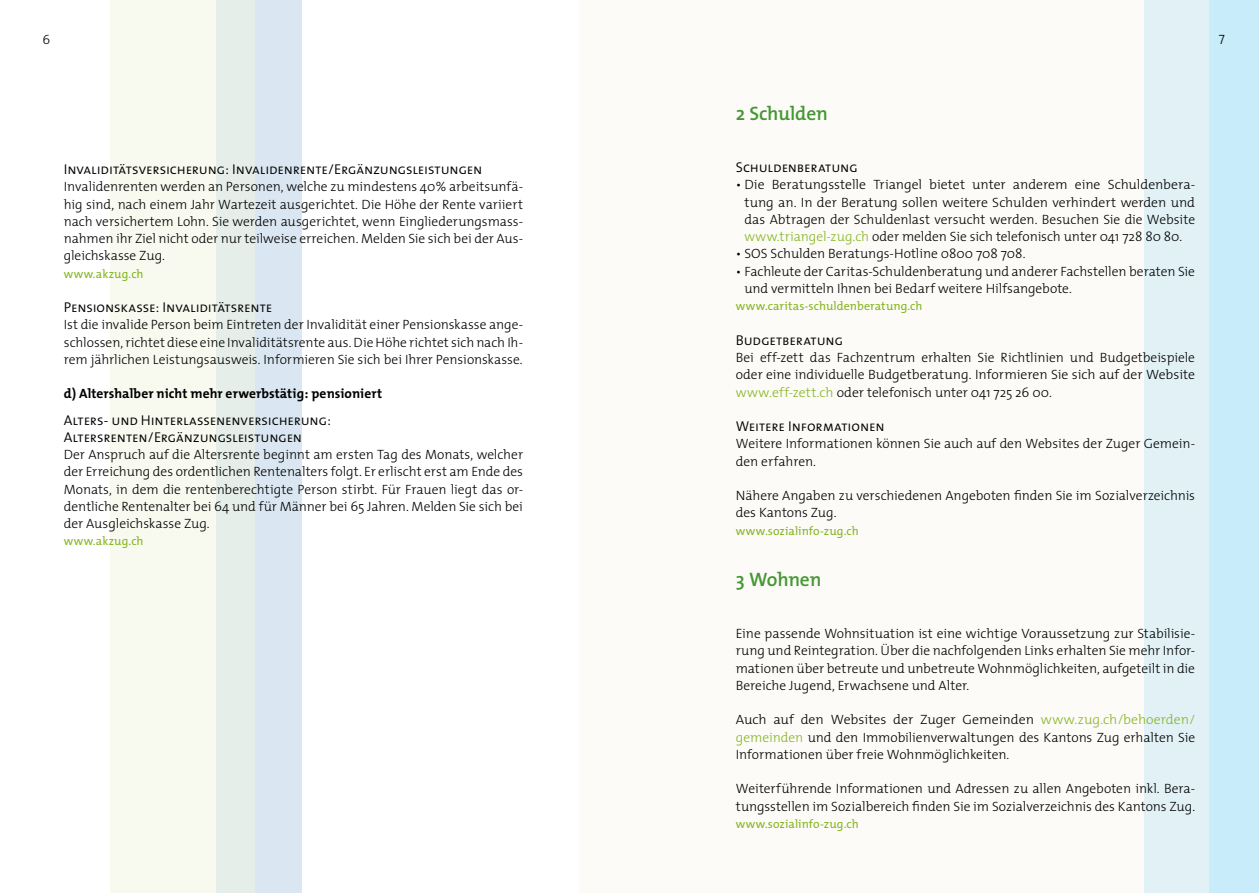
<style>
.page{position:relative;width:1259px;height:893px;background:#fff}
.page>*{position:absolute;margin:0;border:0;box-sizing:border-box;transform-origin:0 0}
.t1{font:600 19.5px "The Mix";letter-spacing:-.01em;color:#469733}
.t2{font:14.25px/17.2px "The Mix Semi Light Caps";letter-spacing:-.01em;color:#000}
.t3{font:300 13.5px/17.2px "The Mix";color:#000;text-align:justify}
.t4{font:700 13.5px "The Mix";letter-spacing:.005em;color:#000}
.t5{font:13.5px "The Mix Light Caps";color:#000}
.t6{font:12px "The Mix";letter-spacing:.01em;color:#86b622}
.s1{color:#86b622}
</style>
<div class="page">
<div style="left:217px;top:0;width:85px;height:893px;background:#dae7f2"></div>
<div style="left:111px;top:0;width:144px;height:893px;background:linear-gradient(to right,#fefef1,#e8f0e9)"></div>
<div style="left:1144px;top:0;width:115px;height:893px;background:#c9ecfa"></div>
<div style="left:579px;top:0;width:630px;height:893px;background:#faf8f2"></div>
<p class="t5" style="left:43px;top:28px;width:9px">6</p>
<p class="t5" style="left:1218px;top:28px;width:8px">7</p>
<p class="t2" style="left:64px;top:160px;width:420px">Invaliditätsversicherung: Invalidenrente/Ergänzungsleistungen</p>
<p class="t3" style="left:64px;top:178px;width:461px">Invalidenrenten werden an Personen, welche zu mindestens 40% arbeitsunfä&shy;hig sind, nach einem Jahr Wartezeit ausgerichtet. Die Höhe der Rente variiert nach versichertem Lohn. Sie werden ausgerichtet, wenn Eingliederungsmass&shy;nahmen ihr Ziel nicht oder nur teilweise erreichen. Melden Sie sich bei der Aus&shy;gleichskasse Zug.</p>
<p class="t6" style="left:64px;top:264px;width:81px">www.akzug.ch</p>
<p class="t2" style="left:64px;top:298px;width:210px">Pensionskasse: Invaliditätsrente</p>
<p class="t3" style="left:64px;top:316px;width:461px">Ist die invalide Person beim Eintreten der Invalidität einer Pensionskasse ange&shy;schlossen, richtet diese eine Invaliditätsrente aus. Die Höhe richtet sich nach Ih&shy;rem jährlichen Leistungsausweis. Informieren Sie sich bei Ihrer Pensionskasse.</p>
<p class="t4" style="left:64px;top:383px;width:320px">d) Altershalber nicht mehr erwerbstätig: pensioniert</p>
<p class="t2" style="left:64px;top:411px;width:269px">Alters- und Hinterlassenenversicherung:<br>Altersrenten/Ergänzungsleistungen</p>
<p class="t3" style="left:64px;top:446px;width:461px">Der Anspruch auf die Altersrente beginnt am ersten Tag des Monats, welcher der Erreichung des ordentlichen Rentenalters folgt. Er erlischt erst am Ende des Monats, in dem die rentenberechtigte Person stirbt. Für Frauen liegt das or&shy;dentliche Rentenalter bei 64 und für Männer bei 65 Jahren. Melden Sie sich bei der Ausgleichskasse Zug.</p>
<p class="t6" style="left:64px;top:531px;width:81px">www.akzug.ch</p>
<h1 class="t1" style="left:736px;top:98px;width:94px">2 Schulden</h1>
<p class="t2" style="left:736px;top:158px;width:123px">Schuldenberatung</p>
<p class="t3" style="left:744px;top:176px;width:452px;text-indent:-9px">• Die Beratungsstelle Triangel bietet unter anderem eine Schuldenbera&shy;tung an. In der Beratung sollen weitere Schulden verhindert werden und das Abtragen der Schuldenlast versucht werden. Besuchen Sie die Website <span class="s1">www.triangel-zug.ch</span> oder melden Sie sich telefonisch unter 041 728 80 80.</p>
<p class="t3" style="left:736px;top:245px;width:291px">• SOS Schulden Beratungs-Hotline 0800 708 708.</p>
<p class="t3" style="left:744px;top:262px;width:452px;text-indent:-9px">• Fachleute der Caritas-Schuldenberatung und anderer Fachstellen beraten Sie und vermitteln Ihnen bei Bedarf weitere Hilfsangebote.</p>
<p class="t6" style="left:736px;top:296px;width:188px">www.caritas-schuldenberatung.ch</p>
<p class="t2" style="left:736px;top:331px;width:109px">Budgetberatung</p>
<p class="t3" style="left:736px;top:348px;width:461px">Bei eff-zett das Fachzentrum erhalten Sie Richtlinien und Budgetbeispiele oder eine individuelle Budgetberatung. Informieren Sie sich auf der Website <span class="s1">www.eff-zett.ch</span> oder telefonisch unter 041 725 26 00.</p>
<p class="t2" style="left:736px;top:417px;width:150px">Weitere Informationen</p>
<p class="t3" style="left:736px;top:435px;width:461px">Weitere Informationen können Sie auch auf den Websites der Zuger Gemein&shy;den erfahren.</p>
<p class="t3" style="left:736px;top:486px;width:461px">Nähere Angaben zu verschiedenen Angeboten finden Sie im Sozialverzeichnis des Kantons Zug.</p>
<p class="t6" style="left:736px;top:520px;width:124px">www.sozialinfo-zug.ch</p>
<h1 class="t1" style="left:736px;top:563px;width:87px">3 Wohnen</h1>
<p class="t3" style="left:736px;top:624px;width:461px">Eine passende Wohnsituation ist eine wichtige Voraussetzung zur Stabilisie&shy;rung und Reintegration. Über die nachfolgenden Links erhalten Sie mehr Infor&shy;mationen über betreute und unbetreute Wohnmöglichkeiten, aufgeteilt in die Bereiche Jugend, Erwachsene und Alter.</p>
<p class="t3" style="left:736px;top:711px;width:461px">Auch auf den Websites der Zuger Gemeinden <span class="s1">www.zug.ch/behoerden/ gemeinden</span> und den Immobilienverwaltungen des Kantons Zug erhalten Sie Informationen über freie Wohnmöglichkeiten.</p>
<p class="t3" style="left:736px;top:780px;width:461px">Weiterführende Informationen und Adressen zu allen Angeboten inkl. Bera&shy;tungsstellen im Sozialbereich finden Sie im Sozialverzeichnis des Kantons Zug.</p>
<p class="t6" style="left:736px;top:814px;width:124px">www.sozialinfo-zug.ch</p>
</div>
